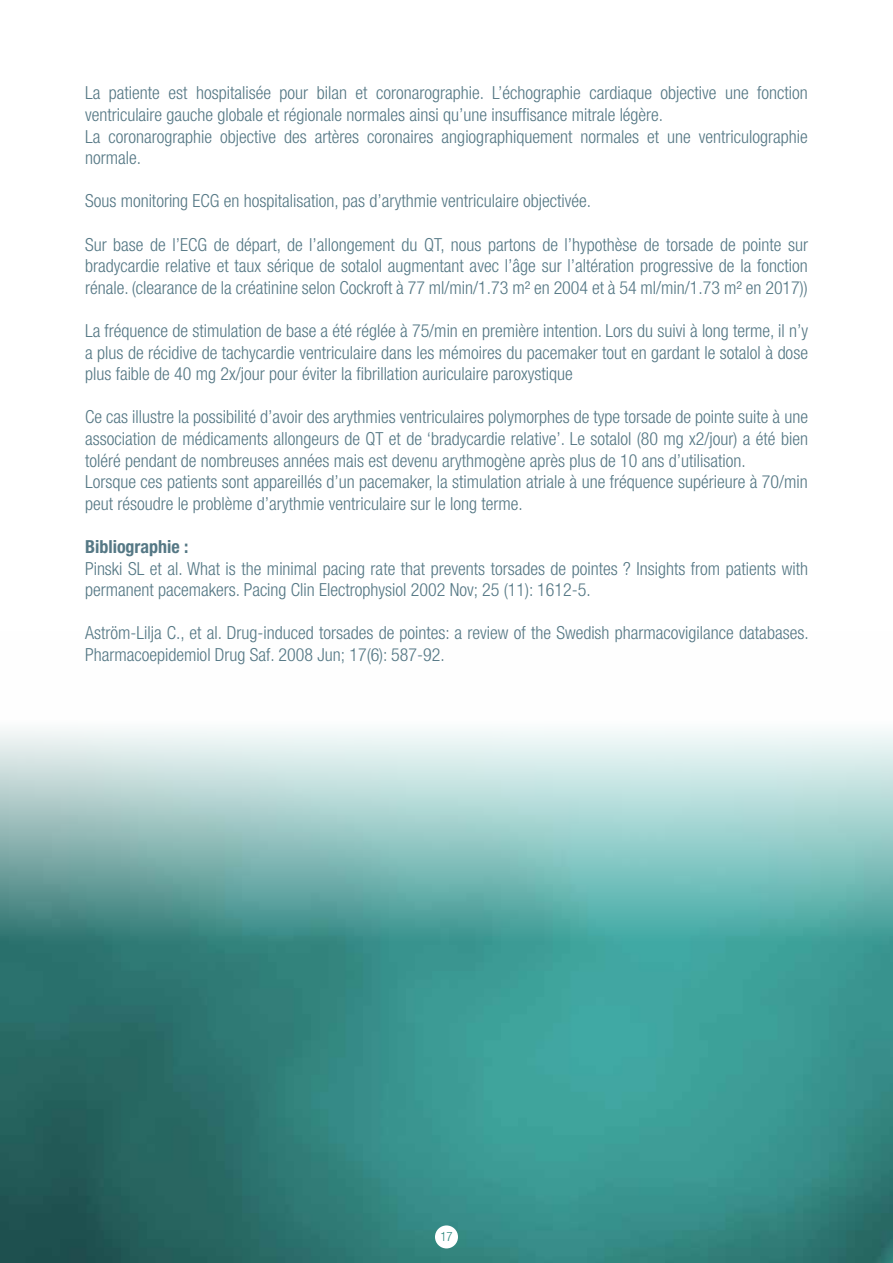
<style>
.page{position:relative;width:893px;height:1263px;background:#fff}
.page>*{position:absolute;margin:0;border:0;box-sizing:border-box;transform-origin:0 0}
.t1{font:300 condensed 18px/21.6px "Helvetica Neue";color:#557885}
.t2{font:700 condensed 18px "Helvetica Neue";color:#557885}
.t3{font:300 condensed 12.75px "Helvetica Neue";color:#2c877d}
</style>
<div class="page">
<img style="left:0;top:730px;width:893px;height:533px">
<div style="left:435px;top:1225px;width:23px;height:23px;background:#fff;border-radius:50%"></div>
<p class="t1" style="left:85px;top:82px;width:724px">La patiente est hospitalisée pour bilan et coronarographie. L’échographie cardiaque objective une fonction ventriculaire gauche globale et régionale normales ainsi qu’une insuffisance mitrale légère.<br>La coronarographie objective des artères coronaires angiographiquement normales et une ventriculographie normale.</p>
<p class="t1" style="left:85px;top:190px;width:507px">Sous monitoring ECG en hospitalisation, pas d’arythmie ventriculaire objectivée.</p>
<p class="t1" style="left:85px;top:233px;width:724px;text-align:justify">Sur base de l’ECG de départ, de l’allongement du QT, nous partons de l’hypothèse de torsade de pointe sur bradycardie relative et taux sérique de sotalol augmentant avec l’âge sur l’altération progressive de la fonction rénale. (clearance de la créatinine selon Cockroft à 77 ml/min/1.73 m² en 2004 et à 54 ml/min/1.73 m² en 2017))</p>
<p class="t1" style="left:85px;top:320px;width:724px;text-align:justify">La fréquence de stimulation de base a été réglée à 75/min en première intention. Lors du suivi à long terme, il n’y a plus de récidive de tachycardie ventriculaire dans les mémoires du pacemaker tout en gardant le sotalol à dose plus faible de 40 mg 2x/jour pour éviter la fibrillation auriculaire paroxystique</p>
<p class="t1" style="left:85px;top:406px;width:724px">Ce cas illustre la possibilité d’avoir des arythmies ventriculaires polymorphes de type torsade de pointe suite à une association de médicaments allongeurs de QT et de ‘bradycardie relative’. Le sotalol (80 mg x2/jour) a été bien toléré pendant de nombreuses années mais est devenu arythmogène après plus de 10 ans d’utilisation.<br>Lorsque ces patients sont appareillés d’un pacemaker, la stimulation atriale à une fréquence supérieure à 70/min peut résoudre le problème d’arythmie ventriculaire sur le long terme.</p>
<p class="t2" style="left:85px;top:536px;width:105px">Bibliographie :</p>
<p class="t1" style="left:85px;top:557px;width:724px">Pinski SL et al. What is the minimal pacing rate that prevents torsades de pointes ? Insights from patients with permanent pacemakers. Pacing Clin Electrophysiol 2002 Nov; 25 (11): 1612-5.</p>
<p class="t1" style="left:85px;top:622px;width:725px">Aström-Lilja C., et al. Drug-induced torsades de pointes: a review of the Swedish pharmacovigilance databases.<br>Pharmacoepidemiol Drug Saf. 2008 Jun; 17(6): 587-92.</p>
<p class="t3" style="left:440px;top:1229px;width:14px">17</p>
</div>
